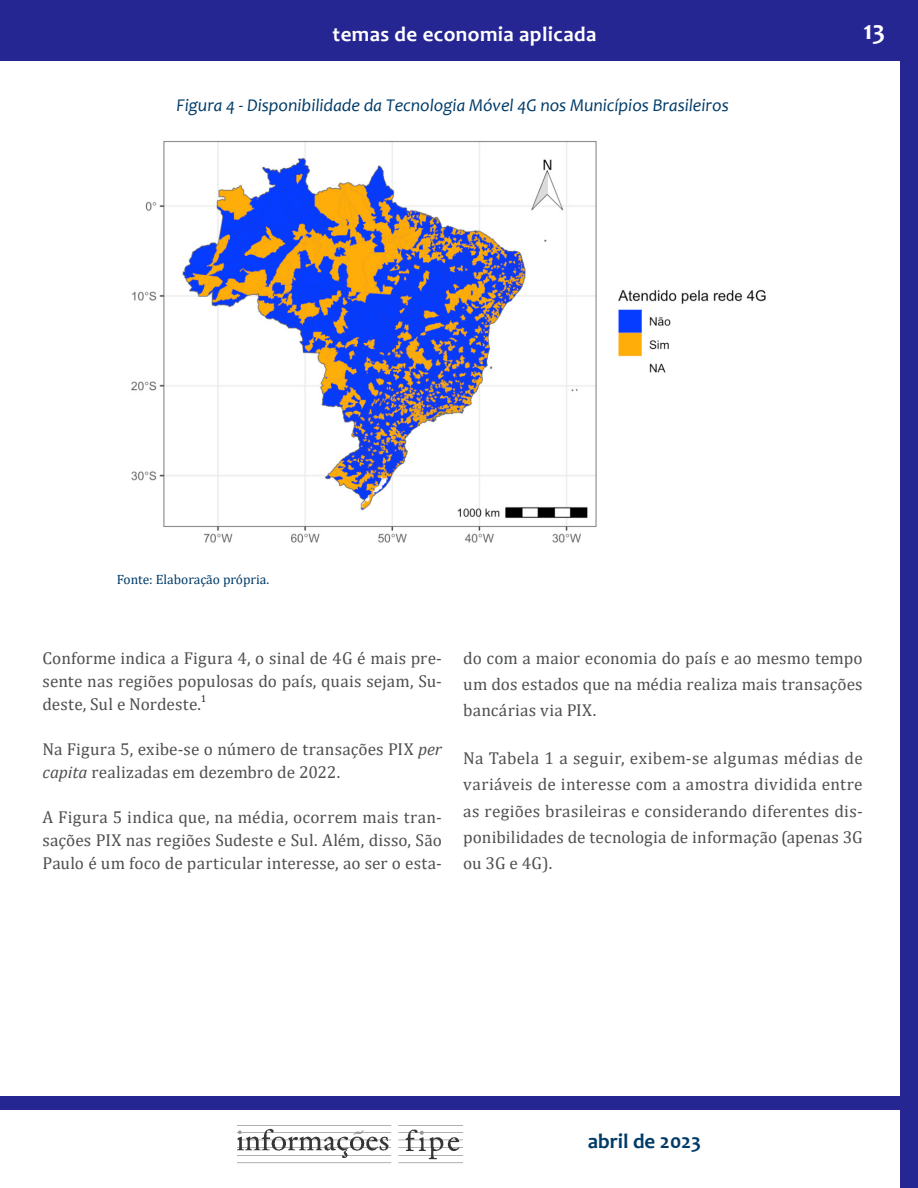
<style>
.page{position:relative;width:918px;height:1188px;background:#fff}
.page>*{position:absolute;margin:0;border:0;box-sizing:border-box;transform-origin:0 0}
.t1{font:700 27px "Candara";color:#fff}
.t2{font:700 21px "Candara";letter-spacing:.02em;color:#fff}
.t3{font:700 21px "Candara";color:#003b68}
.t4{font:italic 18px "Candara";color:#003b68}
.t5{font:17.25px/26.2px "Cambria";letter-spacing:.005em;color:#4e4f50;text-align:justify}
.t6{font:13.5px "Cambria";color:#003b68}
.t7{font:10.05px "Cambria";color:#231f20}
.s1{font-style:italic}
</style>
<div class="page">
<div style="left:900px;top:0;width:18px;height:1188px;background:#262693"></div>
<div style="left:0;top:0;width:918px;height:61px;background:#262693"></div>
<img style="left:238px;top:1128px;width:225px;height:36px">
<div style="left:0;top:1097px;width:918px;height:13px;background:#262693"></div>
<img style="left:131px;top:141px;width:635px;height:402px">
<p class="t2" style="left:333px;top:21px;width:265px">temas de economia aplicada</p>
<h1 class="t1" style="left:863px;top:13px;width:23px">13</h1>
<p class="t4" style="left:177px;top:94px;width:554px">Figura 4 - Disponibilidade da Tecnologia Móvel 4G nos Municípios Brasileiros</p>
<p class="t6" style="left:117px;top:571px;width:154px">Fonte: Elaboração própria.</p>
<p class="t5" style="left:43px;top:646px;width:401px;line-height:23.2px">Conforme indica a Figura 4, o sinal de 4G é mais pre&shy;sente nas regiões populosas do país, quais sejam, Su&shy;deste, Sul e Nordeste.</p>
<p class="t7" style="left:201px;top:692px;width:7px">1</p>
<p class="t5" style="left:43px;top:737px;width:401px;line-height:23.2px">Na Figura 5, exibe-se o número de transações PIX <span class="s1">per capita</span> realizadas em dezembro de 2022.</p>
<p class="t5" style="left:43px;top:805px;width:401px;line-height:23.2px">A Figura 5 indica que, na média, ocorrem mais tran&shy;sações PIX nas regiões Sudeste e Sul. Além, disso, São Paulo é um foco de particular interesse, ao ser o esta-</p>
<p class="t5" style="left:463px;top:645px;width:401px">do com a maior economia do país e ao mesmo tempo um dos estados que na média realiza mais transações bancárias via PIX.</p>
<p class="t5" style="left:463px;top:745px;width:401px">Na Tabela 1 a seguir, exibem-se algumas médias de variáveis de interesse com a amostra dividida entre as regiões brasileiras e considerando diferentes dis&shy;ponibilidades de tecnologia de informação (apenas 3G ou 3G e 4G).</p>
<p class="t3" style="left:588px;top:1128px;width:115px">abril de 2023</p>
</div>
